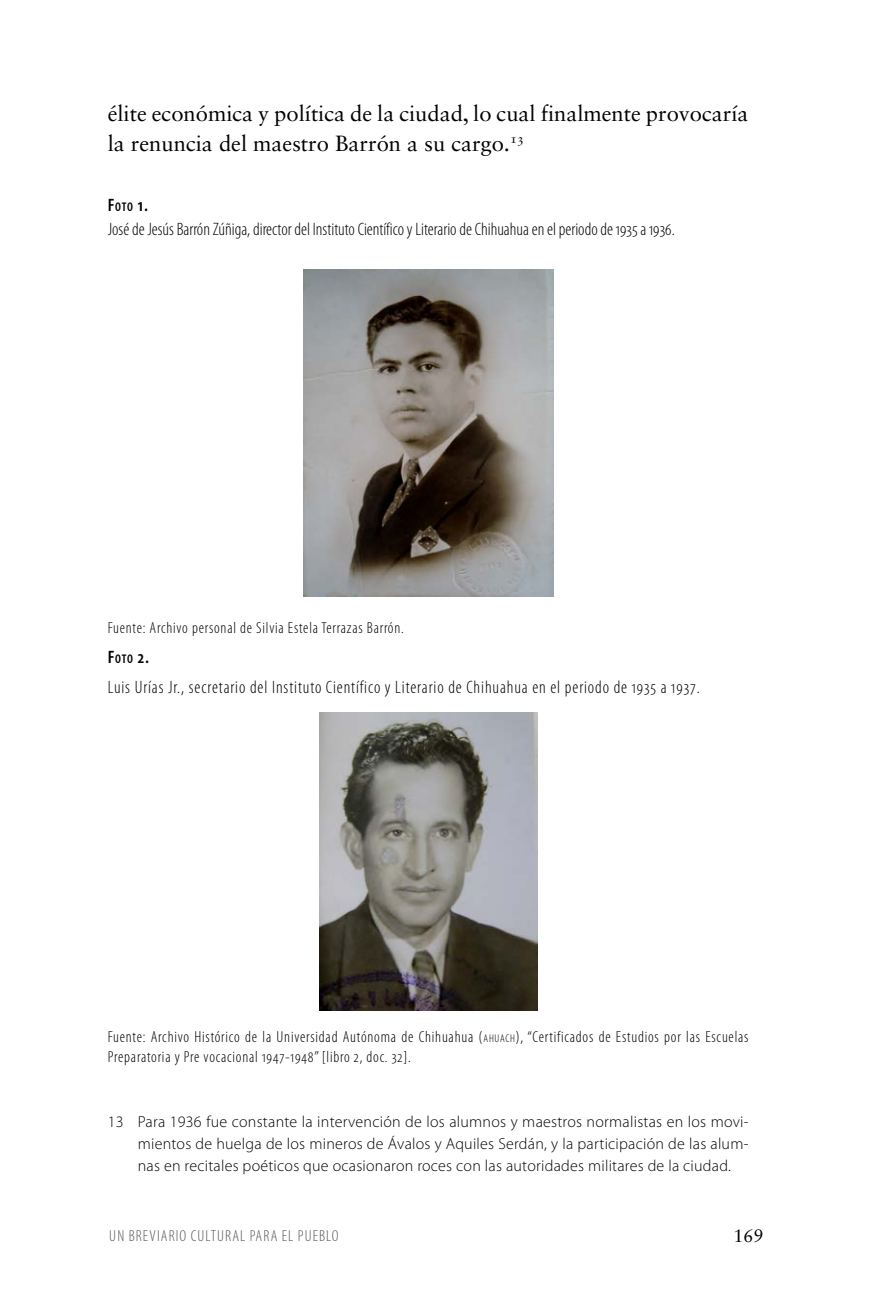
<style>
.page{position:relative;width:879px;height:1304px;background:#fff}
.page>*{position:absolute;margin:0;border:0;box-sizing:border-box;transform-origin:0 0}
.t1{font:22px/30px "Sabon LT Std";color:#000}
.t2{font:300 condensed 18px/24px "Myriad Pro";color:#000}
.t3{font:300 condensed 18px/30px "Myriad Pro";letter-spacing:.05em;color:#000}
.t4{font:18px "Sabon LT Std";color:#000}
.t5{font:300 16px/22px "Myriad Pro";letter-spacing:.015em;color:#000;text-align:justify}
.t6{font:300 condensed 16px/20px "Myriad Pro";letter-spacing:.05em;color:#000}
.t7{font:300 condensed 16px "Myriad Pro";letter-spacing:.07em;color:#58595b}
.s1{font-weight:600}
.s2{font-weight:600;font-size:12.6px}
.s3{font-size:11.2px}
</style>
<div class="page">
<img style="left:303px;top:269px;width:250px;height:328px">
<img style="left:319px;top:712px;width:218px;height:299px">
<h1 class="t1" style="left:108px;top:98px;width:642px">élite económica y política de la ciudad, lo cual finalmente provocaría la renuncia del maestro Barrón a su cargo.<sup>13</sup></h1>
<p class="t2" style="left:108px;top:193px;width:568px"><span class="s1">F</span><span class="s2">OTO</span> <span class="s1">1.<br></span>José de Jesús Barrón Zúñiga, director del Instituto Científico y Literario de Chihuahua en el periodo de 1935 a 1936.</p>
<p class="t6" style="left:108px;top:618px;width:298px">Fuente: Archivo personal de Silvia Estela Terrazas Barrón.</p>
<p class="t3" style="left:108px;top:642px;width:593px"><span class="s1">F</span><span class="s2">OTO</span> <span class="s1">2.<br></span>Luis Urías Jr., secretario del Instituto Científico y Literario de Chihuahua en el periodo de 1935 a 1937.</p>
<p class="t6" style="left:108px;top:1026px;width:642px">Fuente: Archivo Histórico de la Universidad Autónoma de Chihuahua (<span class="s3">AHUACH</span>), “Certificados de Estudios por las Escuelas<br>Preparatoria y Pre vocacional 1947-1948” [libro 2, doc. 32].</p>
<p class="t5" style="left:138px;top:1110px;width:612px;text-indent:-30px">13 Para 1936 fue constante la intervención de los alumnos y maestros normalistas en los movi&shy;mientos de huelga de los mineros de Ávalos y Aquiles Serdán, y la participación de las alum&shy;nas en recitales poéticos que ocasionaron roces con las autoridades militares de la ciudad.</p>
<p class="t7" style="left:109px;top:1226px;width:231px">UN BREVIARIO CULTURAL PARA EL PUEBLO</p>
<p class="t4" style="left:733px;top:1225px;width:32px">169</p>
</div>
